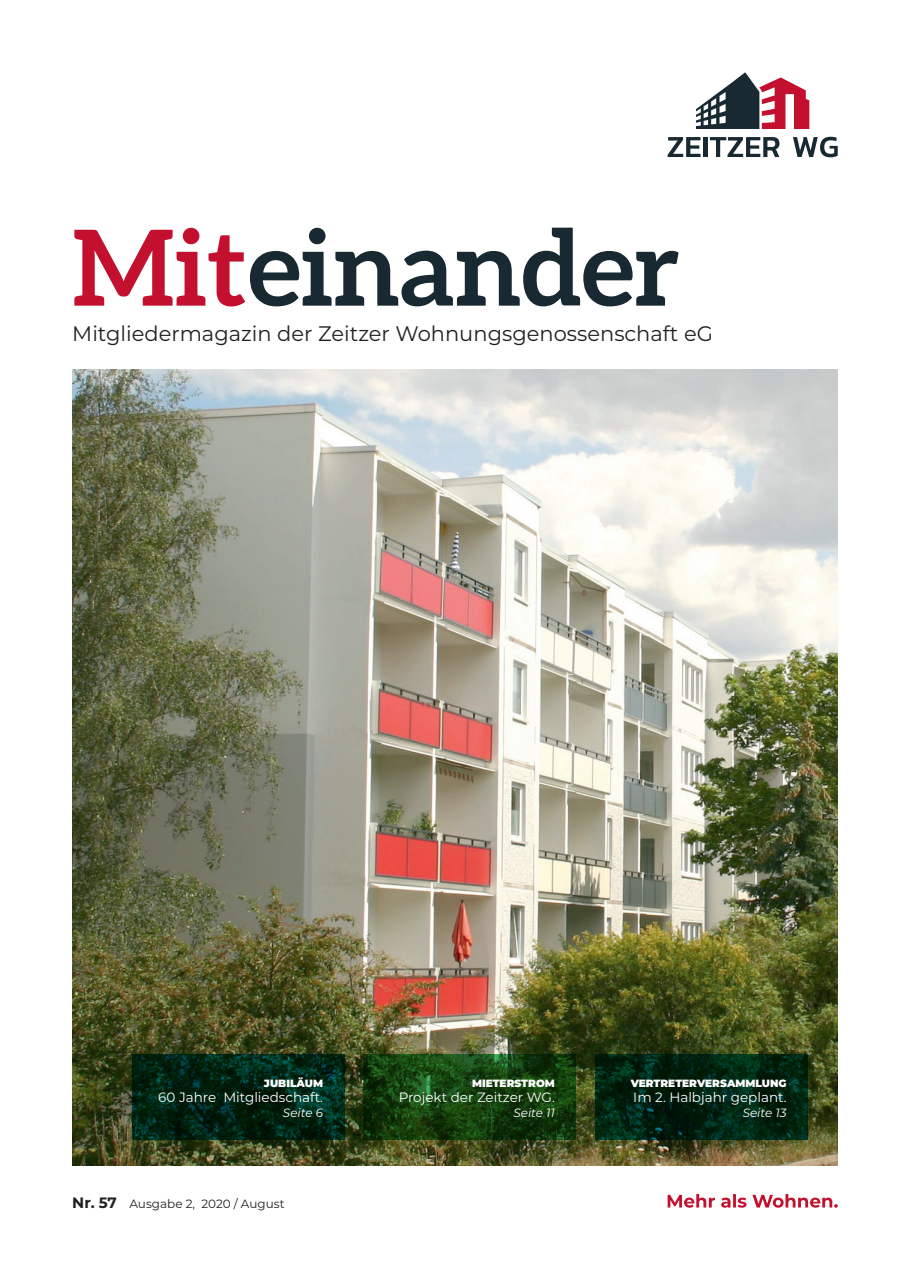
<style>
.page{position:relative;width:910px;height:1280px;background:#fff}
.page>*{position:absolute;margin:0;border:0;box-sizing:border-box;transform-origin:0 0}
.t1{font:700 105px "Aleo";color:#192931}
.t2{font:21px "Montserrat";color:#231f20}
.t3{font:13.5px "Montserrat";color:#fff}
.t4{font:12px "Montserrat";color:#231f20}
.t5{font:italic 12px "Montserrat";color:#fff}
.t6{font:900 10.5px "Montserrat";color:#fff}
.s1{color:#c3102e}
.s2{font-weight:700;font-size:15px}
</style>
<div class="page">
<img style="left:72px;top:370px;width:766px;height:795px">
<svg style="left:595px;top:1054px;width:213px;height:86px;background:#002412"></svg>
<svg style="left:696px;top:72px;width:113px;height:57px"></svg>
<svg style="left:668px;top:137px;width:32px;height:20px"></svg>
<div style="left:703px;top:137px;width:5px;height:20px;background:#192931"></div>
<svg style="left:710px;top:137px;width:69px;height:20px"></svg>
<svg style="left:793px;top:137px;width:45px;height:20px"></svg>
<svg style="left:668px;top:1194px;width:170px;height:14px"></svg>
<svg style="left:364px;top:1054px;width:212px;height:86px;background:#153f0f"></svg>
<svg style="left:132px;top:1054px;width:212px;height:86px;background:#002616"></svg>
<h1 class="t1" style="left:72px;top:207px;width:609px"><span class="s1">Mit</span>einander</h1>
<h2 class="t2" style="left:72px;top:319px;width:642px">Mitgliedermagazin der Zeitzer Wohnungsgenossenschaft eG</h2>
<p class="t6" style="left:264px;top:1075px;width:61px">JUBILÄUM</p>
<p class="t3" style="left:158px;top:1088px;width:166px">60 Jahre Mitgliedschaft.</p>
<p class="t5" style="left:283px;top:1104px;width:42px">Seite 6</p>
<p class="t4" style="left:72px;top:1195px;width:214px"><span class="s2">Nr. 57</span> Ausgabe 2, 2020 / August</p>
<p class="t6" style="left:472px;top:1075px;width:84px">MIETERSTROM</p>
<p class="t3" style="left:399px;top:1088px;width:158px">Projekt der Zeitzer WG.</p>
<p class="t5" style="left:513px;top:1104px;width:43px">Seite 11</p>
<p class="t6" style="left:631px;top:1075px;width:157px">VERTRETERVERSAMMLUNG</p>
<p class="t3" style="left:633px;top:1088px;width:155px">Im 2. Halbjahr geplant.</p>
<p class="t5" style="left:743px;top:1104px;width:45px">Seite 13</p>
</div>
